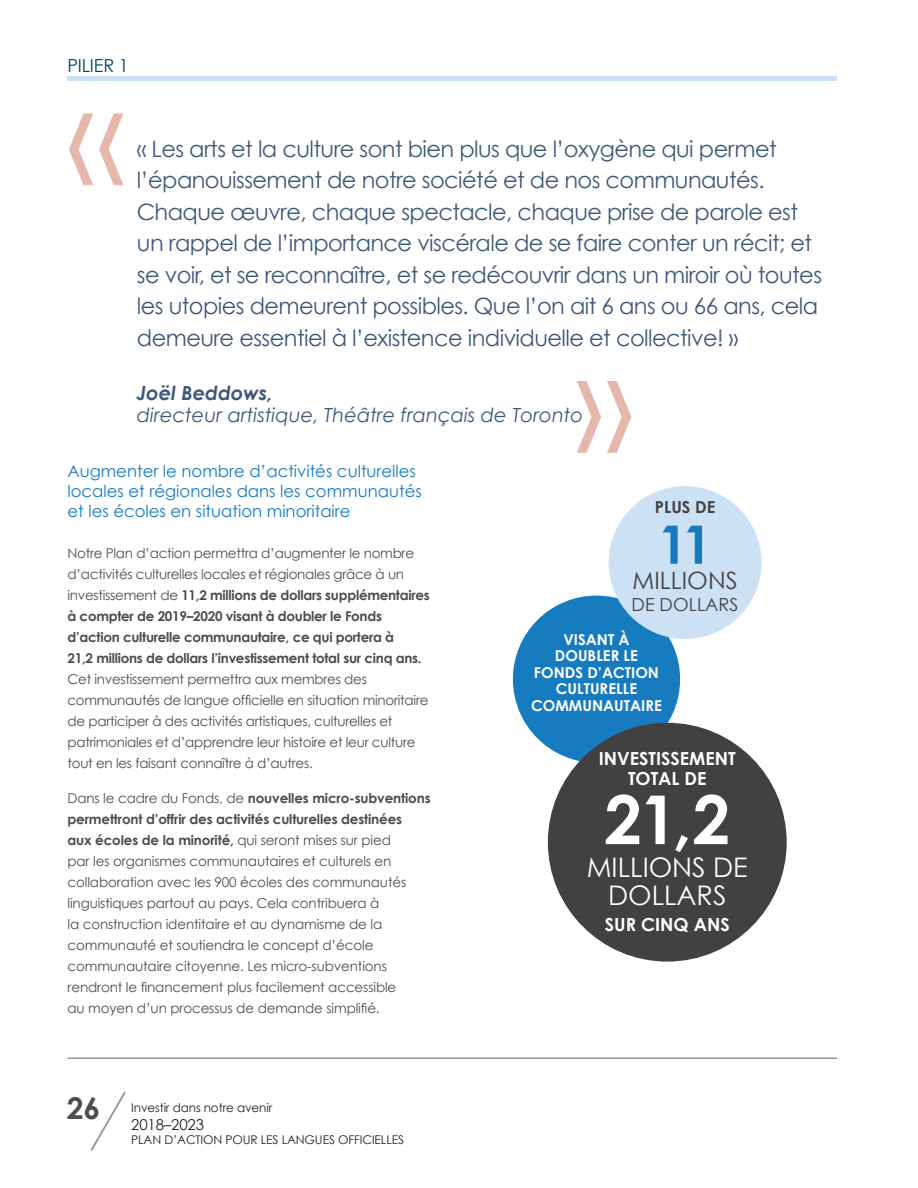
<style>
.page{position:relative;width:918px;height:1188px;background:#fff}
.page>*{position:absolute;margin:0;border:0;box-sizing:border-box;transform-origin:0 0}
.t1{font:135px "Century Gothic";color:#e6b7ab}
.t2{font:700 67.5px "Century Gothic";color:#fff}
.t3{font:700 53.1px "Century Gothic";color:#177bc0}
.t4{font:700 30px "Century Gothic";color:#4d4d4f}
.t5{font:27px/27.8px "Century Gothic";color:#fff;text-align:center}
.t6{font:23.85px "Century Gothic";color:#414142}
.t7{font:22.5px/31.5px "Century Gothic";letter-spacing:-.025em;color:#3e5878}
.t8{font:italic 19.5px "Century Gothic";color:#3e5878}
.t9{font:italic 700 19.5px "Century Gothic";color:#3e5878}
.t10{font:700 18px/19.5px "Century Gothic";color:#fff;text-align:center}
.t11{font:18px "Century Gothic";color:#414142}
.t12{font:18px "Century Gothic";letter-spacing:-.01em;color:#054264}
.t13{font:16.5px/19.8px "Century Gothic";color:#177bc0}
.t14{font:700 16.5px "Century Gothic";color:#414142}
.t15{font:700 15px/16.5px "Century Gothic";color:#fff;text-align:center}
.t16{font:15px "Century Gothic";letter-spacing:-.01em;color:#231f20}
.t17{font:13.5px/21px "Century Gothic";letter-spacing:-.01em;color:#4d4d4f}
.t18{font:700 13.5px/21px "Century Gothic";letter-spacing:-.02em;color:#4d4d4f}
.t19{font:12px "Century Gothic";letter-spacing:-.01em;color:#231f20}
.s1{font-weight:400}
.s2{font-weight:700}
</style>
<div class="page">
<div style="left:68px;top:76px;width:769px;height:5px;background:#cde1f5"></div>
<hr style="left:68px;top:1058px;width:769px;height:1px;background:#949698">
<div style="left:542px;top:625px;width:109px;height:109px;background:#177bc0;border-radius:50%"></div>
<div style="left:513px;top:596px;width:167px;height:167px;border:58px solid #177bc0;border-radius:50%"></div>
<div style="left:609px;top:486px;width:153px;height:153px;background:#cde1f5;border-radius:50%"></div>
<div style="left:548px;top:723px;width:239px;height:239px;background:#414142;border-radius:50%"></div>
<svg style="left:90px;top:1092px;width:36px;height:59px"></svg>
<h3 class="t12" style="left:67px;top:53px;width:63px">PILIER 1</h3>
<h1 class="t1" style="left:68px;top:42px;width:59px">«</h1>
<p class="t7" style="left:137px;top:133px;width:687px">« Les arts et la culture sont bien plus que l’oxygène qui permet l’épanouissement de notre société et de nos communautés.<br>Chaque œuvre, chaque spectacle, chaque prise de parole est un rappel de l’importance viscérale de se faire conter un récit; et se voir, et se reconnaître, et se redécouvrir dans un miroir où toutes les utopies demeurent possibles. Que l’on ait 6 ans ou 66 ans, cela demeure essentiel à l’existence individuelle et collective! »</p>
<h3 class="t9" style="left:137px;top:378px;width:138px">Joël Beddows,</h3>
<h3 class="t8" style="left:137px;top:402px;width:448px">directeur artistique, Théâtre français de Toronto</h3>
<p class="t13" style="left:68px;top:461px;width:356px">Augmenter le nombre d’activités culturelles locales et régionales dans les communautés et les écoles en situation minoritaire</p>
<p class="t18" style="left:68px;top:542px;width:364px"><span class="s1">Notre Plan d’action permettra d’augmenter le nombre d’activités culturelles locales et régionales grâce à un investissement de</span> 11,2 millions de dollars supplémentaires à compter de 2019–2020 visant à doubler le Fonds d’action culturelle communautaire, ce qui portera à<br>21,2 millions de dollars l’investissement total sur cinq ans.</p>
<p class="t17" style="left:68px;top:669px;width:363px">Cet investissement permettra aux membres des communautés de langue officielle en situation minoritaire de participer à des activités artistiques, culturelles et patrimoniales et d’apprendre leur histoire et leur culture tout en les faisant connaître à d’autres.</p>
<p class="t17" style="left:68px;top:787px;width:365px">Dans le cadre du Fonds, de <span class="s2">nouvelles micro-subventions permettront d’offrir des activités culturelles destinées<br>aux écoles de la minorité,</span> qui seront mises sur pied<br>par les organismes communautaires et culturels en collaboration avec les 900 écoles des communautés linguistiques partout au pays. Cela contribuera à<br>la construction identitaire et au dynamisme de la communauté et soutiendra le concept d’école communautaire citoyenne. Les micro-subventions rendront le financement plus facilement accessible<br>au moyen d’un processus de demande simplifié.</p>
<h3 class="t4" style="left:67px;top:1085px;width:35px">26</h3>
<p class="t19" style="left:131px;top:1099px;width:143px">Investir dans notre avenir</p>
<p class="t16" style="left:131px;top:1114px;width:74px">2018–2023</p>
<p class="t19" style="left:131px;top:1131px;width:274px">PLAN D’ACTION POUR LES LANGUES OFFICIELLES</p>
<p class="t14" style="left:655px;top:494px;width:62px">PLUS DE</p>
<h3 class="t3" style="left:658px;top:504px;width:56px">11</h3>
<h3 class="t6" style="left:633px;top:563px;width:107px">MILLIONS</h3>
<h3 class="t11" style="left:632px;top:592px;width:108px">DE DOLLARS</h3>
<p class="t15" style="left:531px;top:630px;width:132px">VISANT À<br>DOUBLER LE<br>FONDS D’ACTION<br>CULTURELLE<br>COMMUNAUTAIRE</p>
<h3 class="t10" style="left:599px;top:748px;width:138px">INVESTISSEMENT<br>TOTAL DE</h3>
<h2 class="t2" style="left:604px;top:768px;width:128px">21,2</h2>
<h3 class="t5" style="left:587px;top:853px;width:162px">MILLIONS DE<br>DOLLARS</h3>
<h3 class="t10" style="left:605px;top:914px;width:126px">SUR CINQ ANS</h3>
</div>
